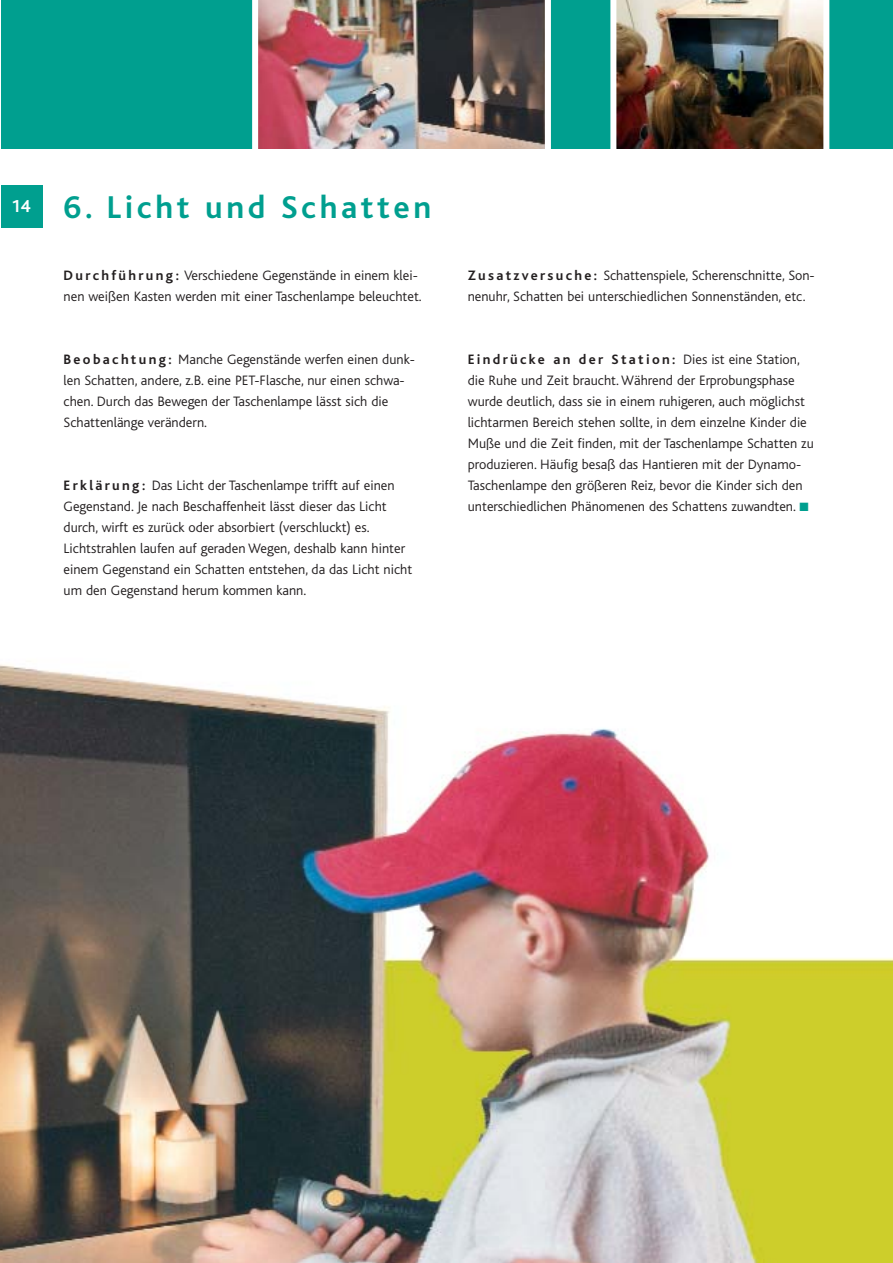
<style>
.page{position:relative;width:893px;height:1263px;background:#fff}
.page>*{position:absolute;margin:0;border:0;box-sizing:border-box;transform-origin:0 0}
.t1{font:700 33px "Bliss";letter-spacing:.11em;color:#009f8f}
.t2{font:700 18px "Bliss";color:#fff}
.t3{font:300 14.25px/21px "Bliss";color:#231f20}
.s1{font-weight:700}
.s2{color:#009f8f}
</style>
<div class="page">
<img style="left:1px;top:185px;width:891px;height:1077px">
<div style="left:1px;top:185px;width:41px;height:43px;background:#009f8f"></div>
<div style="left:1px;top:0;width:891px;height:149px;background:#009f8f"></div>
<img style="left:258px;top:0;width:287px;height:149px">
<img style="left:616px;top:0;width:207px;height:149px">
<div style="left:823px;top:0;width:6px;height:166px;background:#fff"></div>
<div style="left:610px;top:0;width:6px;height:166px;background:#fff"></div>
<div style="left:545px;top:0;width:6px;height:166px;background:#fff"></div>
<div style="left:252px;top:0;width:6px;height:166px;background:#fff"></div>
<p class="t2" style="left:11px;top:199px;width:21px">14</p>
<h1 class="t1" style="left:64px;top:194px;width:369px">6. Licht und Schatten</h1>
<p class="t3" style="left:64px;top:266px;width:359px"><span class="s1">D u rc h f ü h ru n g :</span> Verschiedene Gegenstände in einem klei&shy;nen weißen Kasten werden mit einer Taschenlampe beleuchtet.</p>
<p class="t3" style="left:64px;top:350px;width:353px"><span class="s1">B e o b a c h t u n g :</span> Manche Gegenstände werfen einen dunk&shy;len Schatten, andere, z.B. eine PET-Flasche, nur einen schwa&shy;chen. Durch das Bewegen der Taschenlampe lässt sich die Schattenlänge verändern.</p>
<p class="t3" style="left:64px;top:476px;width:350px"><span class="s1">E r k l ä ru n g :</span> Das Licht der Taschenlampe trifft auf einen Gegenstand. Je nach Beschaffenheit lässt dieser das Licht durch, wirft es zurück oder absorbiert (verschluckt) es.<br>Lichtstrahlen laufen auf geraden Wegen, deshalb kann hinter einem Gegenstand ein Schatten entstehen, da das Licht nicht um den Gegenstand herum kommen kann.</p>
<p class="t3" style="left:468px;top:266px;width:348px"><span class="s1">Z u s a t z ve rs u c h e :</span> Schattenspiele, Scherenschnitte, Son&shy;nenuhr, Schatten bei unterschiedlichen Sonnenständen, etc.</p>
<p class="t3" style="left:468px;top:350px;width:347px"><span class="s1">Eindrücke an der Station:</span> Dies ist eine Station, die Ruhe und Zeit braucht. Während der Erprobungsphase wurde deutlich, dass sie in einem ruhigeren, auch möglichst lichtarmen Bereich stehen sollte, in dem einzelne Kinder die Muße und die Zeit finden, mit der Taschenlampe Schatten zu produzieren. Häufig besaß das Hantieren mit der Dynamo-Taschenlampe den größeren Reiz, bevor die Kinder sich den unterschiedlichen Phänomenen des Schattens zuwandten. <span class="s2">■</span></p>
</div>
